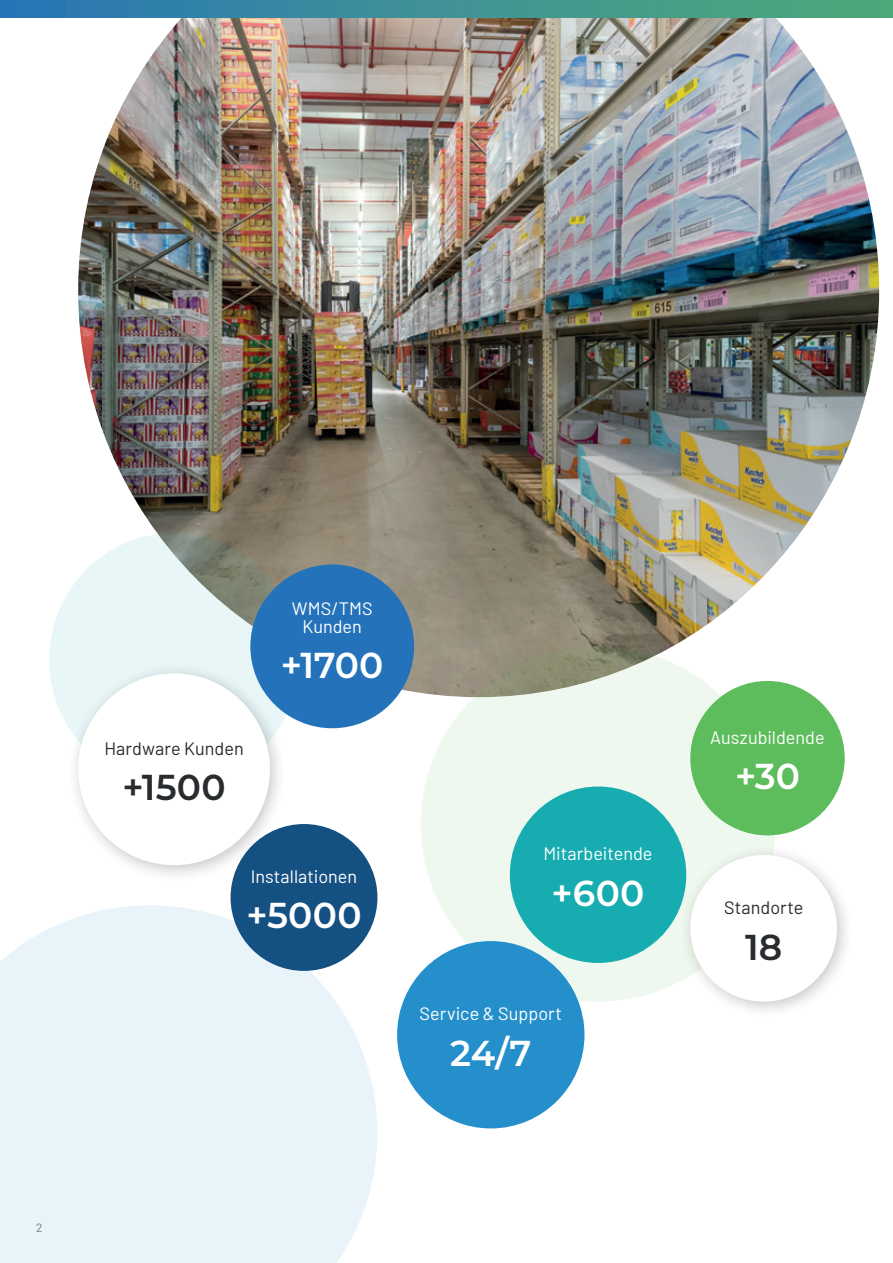
<style>
.page{position:relative;width:893px;height:1263px;background:#fff}
.page>*{position:absolute;margin:0;border:0;box-sizing:border-box;transform-origin:0 0}
.t1{font:600 36px "Montserrat";letter-spacing:.005em;color:#fff}
.t2{font:600 36px "Montserrat";color:#292c2f}
.t3{font:18px/18px "Barlow";color:#fff;text-align:center}
.t4{font:18px "Barlow";letter-spacing:.005em;color:#292c2f}
.t5{font:300 12px "Barlow";color:#57585a}
</style>
<div class="page">
<img style="left:78px;top:17px;width:801px;height:680px">
<svg style="left:49px;top:533px;width:250px;height:253px;fill:#e8f6f7"></svg>
<svg style="left:421px;top:646px;width:354px;height:356px;fill:#eff8ee"></svg>
<svg style="left:0;top:905px;width:377px;height:358px;fill:#e9f4fa"></svg>
<div style="left:67px;top:662px;width:220px;height:220px;background:#231f20;opacity:.25"></div>
<div style="left:78px;top:673px;width:192px;height:192px;background:#fff;border-radius:50%"></div>
<div style="left:231px;top:824px;width:146px;height:147px;background:#155082;border-radius:50%"></div>
<div style="left:679px;top:844px;width:175px;height:174px;background:#231f20;opacity:.25"></div>
<div style="left:690px;top:855px;width:147px;height:147px;background:#fff;border-radius:50%"></div>
<div style="left:250px;top:564px;width:164px;height:164px;background:#2472ba;border-radius:50%"></div>
<div style="left:510px;top:786px;width:176px;height:177px;background:#16acb0;border-radius:50%"></div>
<div style="left:690px;top:681px;width:155px;height:154px;background:#5dbc5b;border-radius:50%"></div>
<div style="left:397px;top:941px;width:187px;height:187px;background:#258fcc;border-radius:50%"></div>
<div style="left:0;top:0;width:893px;height:17px;background:linear-gradient(to right,#2a77b6,#4fab77)"></div>
<p class="t5" style="left:36px;top:1223px;width:8px">2</p>
<p class="t3" style="left:292px;top:601px;width:82px">WMS/TMS<br>Kunden</p>
<p class="t4" style="left:104px;top:742px;width:141px">Hardware Kunden</p>
<h1 class="t2" style="left:122px;top:770px;width:105px">+1500</h1>
<h1 class="t1" style="left:281px;top:647px;width:104px">+1700</h1>
<p class="t3" style="left:251px;top:869px;width:108px">Installationen</p>
<h1 class="t1" style="left:246px;top:898px;width:117px">+5000</h1>
<p class="t3" style="left:544px;top:846px;width:110px">Mitarbeitende</p>
<h1 class="t1" style="left:552px;top:875px;width:94px">+600</h1>
<p class="t3" style="left:420px;top:1006px;width:144px">Service &amp; Support</p>
<h1 class="t1" style="left:450px;top:1035px;width:83px">24/7</h1>
<p class="t3" style="left:710px;top:730px;width:116px">Auszubildende</p>
<h1 class="t1" style="left:735px;top:759px;width:66px">+30</h1>
<p class="t4" style="left:724px;top:901px;width:81px">Standorte</p>
<h1 class="t2" style="left:745px;top:929px;width:39px">18</h1>
</div>
